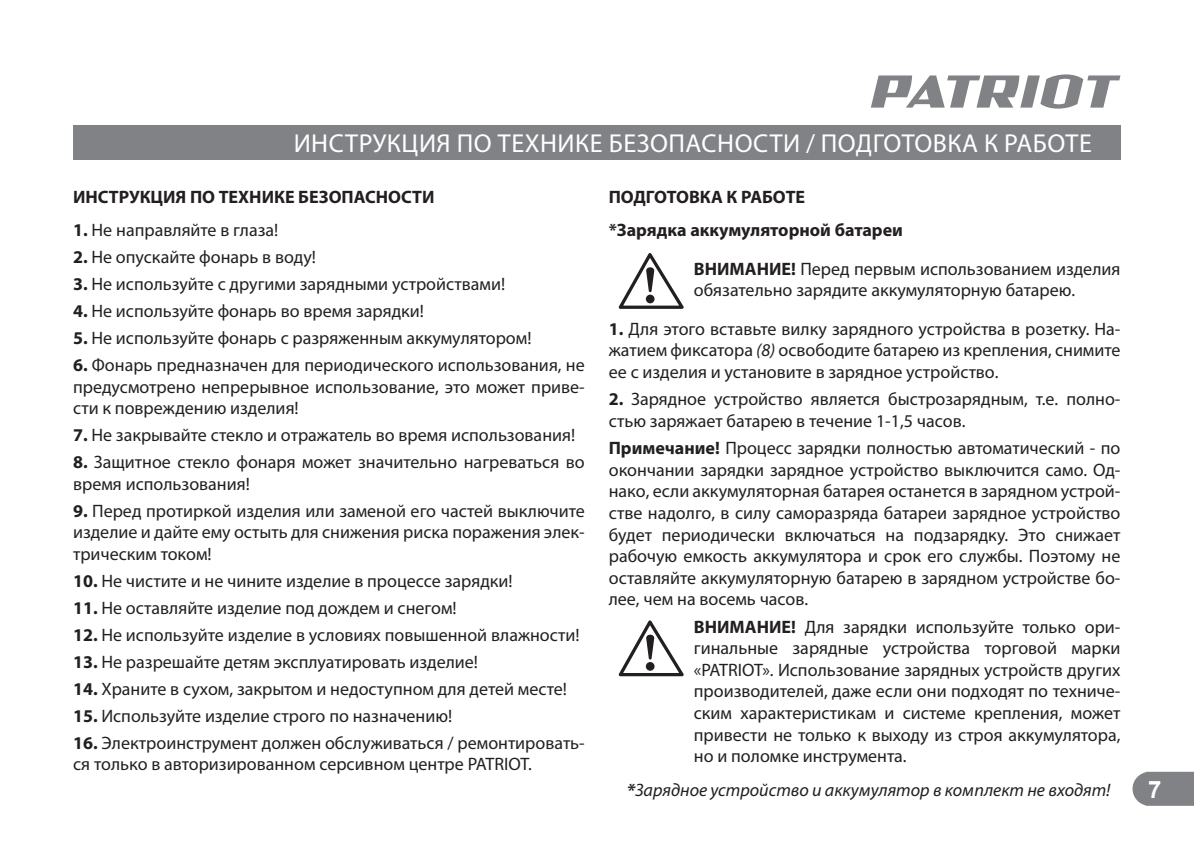
<style>
.page{position:relative;width:1194px;height:844px;background:#fff}
.page>*{position:absolute;margin:0;border:0;box-sizing:border-box;transform-origin:0 0}
.t1{font:26px "Myriad Pro";letter-spacing:.02em;color:#fff}
.t2{font:700 24px "Arial";color:#fff}
.t3{font:18px/21.6px "Myriad Pro";color:#231f20;text-align:justify}
.t4{font:700 18px/33px "Myriad Pro";color:#231f20}
.t5{font:italic 18px "Myriad Pro";color:#231f20}
.s1{font-weight:700}
.s2{font-style:italic}
.s3{font-weight:700;font-stretch:semi-expanded}
</style>
<div class="page">
<svg style="left:1132px;top:772px;width:61px;height:34px;background:#898b8d"></svg>
<svg style="left:871px;top:74px;width:249px;height:35px"></svg>
<div style="left:73px;top:125px;width:1047px;height:34px;background:#808285"></div>
<svg style="left:618px;top:253px;width:66px;height:56px"></svg>
<svg style="left:618px;top:620px;width:66px;height:56px"></svg>
<h1 class="t1" style="left:293px;top:127px;width:799px">ИНСТРУКЦИЯ ПО ТЕХНИКЕ БЕЗОПАСНОСТИ / ПОДГОТОВКА К РАБОТЕ</h1>
<p class="t4" style="left:73px;top:181px;width:363px">ИНСТРУКЦИЯ ПО ТЕХНИКЕ БЕЗОПАСНОСТИ</p>
<p class="t3" style="left:73px;top:219px;width:207px"><span class="s1">1.</span> Не направляйте в глаза!</p>
<p class="t3" style="left:73px;top:246px;width:244px"><span class="s1">2.</span> Не опускайте фонарь в воду!</p>
<p class="t3" style="left:73px;top:273px;width:433px"><span class="s1">3.</span> Не используйте с другими зарядными устройствами!</p>
<p class="t3" style="left:73px;top:300px;width:352px"><span class="s1">4.</span> Не используйте фонарь во время зарядки!</p>
<p class="t3" style="left:73px;top:327px;width:460px"><span class="s1">5.</span> Не используйте фонарь с разряженным аккумулятором!</p>
<p class="t3" style="left:73px;top:354px;width:513px"><span class="s1">6.</span> Фонарь предназначен для периодического использования, не предусмотрено непрерывное использование, это может приве&shy;сти к повреждению изделия!</p>
<p class="t3" style="left:73px;top:424px;width:503px"><span class="s1">7.</span> Не закрывайте стекло и отражатель во время использования!</p>
<p class="t3" style="left:73px;top:451px;width:513px"><span class="s1">8.</span> Защитное стекло фонаря может значительно нагреваться во время использования!</p>
<p class="t3" style="left:73px;top:500px;width:513px"><span class="s1">9.</span> Перед протиркой изделия или заменой его частей выключите изделие и дайте ему остыть для снижения риска поражения элек&shy;трическим током!</p>
<p class="t3" style="left:73px;top:570px;width:441px"><span class="s1">10.</span> Не чистите и не чините изделие в процессе зарядки!</p>
<p class="t3" style="left:73px;top:597px;width:385px"><span class="s1">11.</span> Не оставляйте изделие под дождем и снегом!</p>
<p class="t3" style="left:73px;top:624px;width:508px"><span class="s1">12.</span> Не используйте изделие в условиях повышенной влажности!</p>
<p class="t3" style="left:73px;top:651px;width:406px"><span class="s1">13.</span> Не разрешайте детям эксплуатировать изделие!</p>
<p class="t3" style="left:73px;top:678px;width:495px"><span class="s1">14.</span> Храните в сухом, закрытом и недоступном для детей месте!</p>
<p class="t3" style="left:73px;top:705px;width:380px"><span class="s1">15.</span> Используйте изделие строго по назначению!</p>
<p class="t3" style="left:73px;top:732px;width:513px"><span class="s1">16.</span> Электроинструмент должен обслуживаться / ремонтировать&shy;ся только в авторизированном серсивном центре PATRIOT.</p>
<p class="t4" style="left:608px;top:181px;width:295px">ПОДГОТОВКА К РАБОТЕ<br>*Зарядка аккумуляторной батареи</p>
<p class="t3" style="left:693px;top:257px;width:428px"><span class="s1">ВНИМАНИЕ!</span> Перед первым использованием изделия обязательно зарядите аккумуляторную батарею.</p>
<p class="t3" style="left:608px;top:318px;width:513px"><span class="s1">1.</span> Для этого вставьте вилку зарядного устройства в розетку. На&shy;жатием фиксатора <span class="s2">(8)</span> освободите батарею из крепления, снимите ее с изделия и установите в зарядное устройство.</p>
<p class="t3" style="left:608px;top:388px;width:513px"><span class="s1">2.</span> Зарядное устройство является быстрозарядным, т.е. полно&shy;стью заряжает батарею в течение 1-1,5 часов.</p>
<p class="t3" style="left:608px;top:437px;width:513px"><span class="s1">Примечание!</span> Процесс зарядки полностью автоматический - по окончании зарядки зарядное устройство выключится само. Од&shy;нако, если аккумуляторная батарея останется в зарядном устрой&shy;стве надолго, в силу саморазряда батареи зарядное устройство будет периодически включаться на подзарядку. Это снижает рабочую емкость аккумулятора и срок его службы. Поэтому не оставляйте аккумуляторную батарею в зарядном устройстве бо&shy;лее, чем на восемь часов.</p>
<p class="t3" style="left:693px;top:615px;width:428px"><span class="s1">ВНИМАНИЕ!</span> Для зарядки используйте только ори&shy;гинальные зарядные устройства торговой марки «PATRIOT». Использование зарядных устройств других производителей, даже если они подходят по техниче&shy;ским характеристикам и системе крепления, может привести не только к выходу из строя аккумулятора, но и поломке инструмента.</p>
<p class="t5" style="left:626px;top:778px;width:485px"><span class="s3">*</span>Зарядное устройство и аккумулятор в комплект не входят!</p>
<h2 class="t2" style="left:1147px;top:772px;width:15px">7</h2>
</div>
